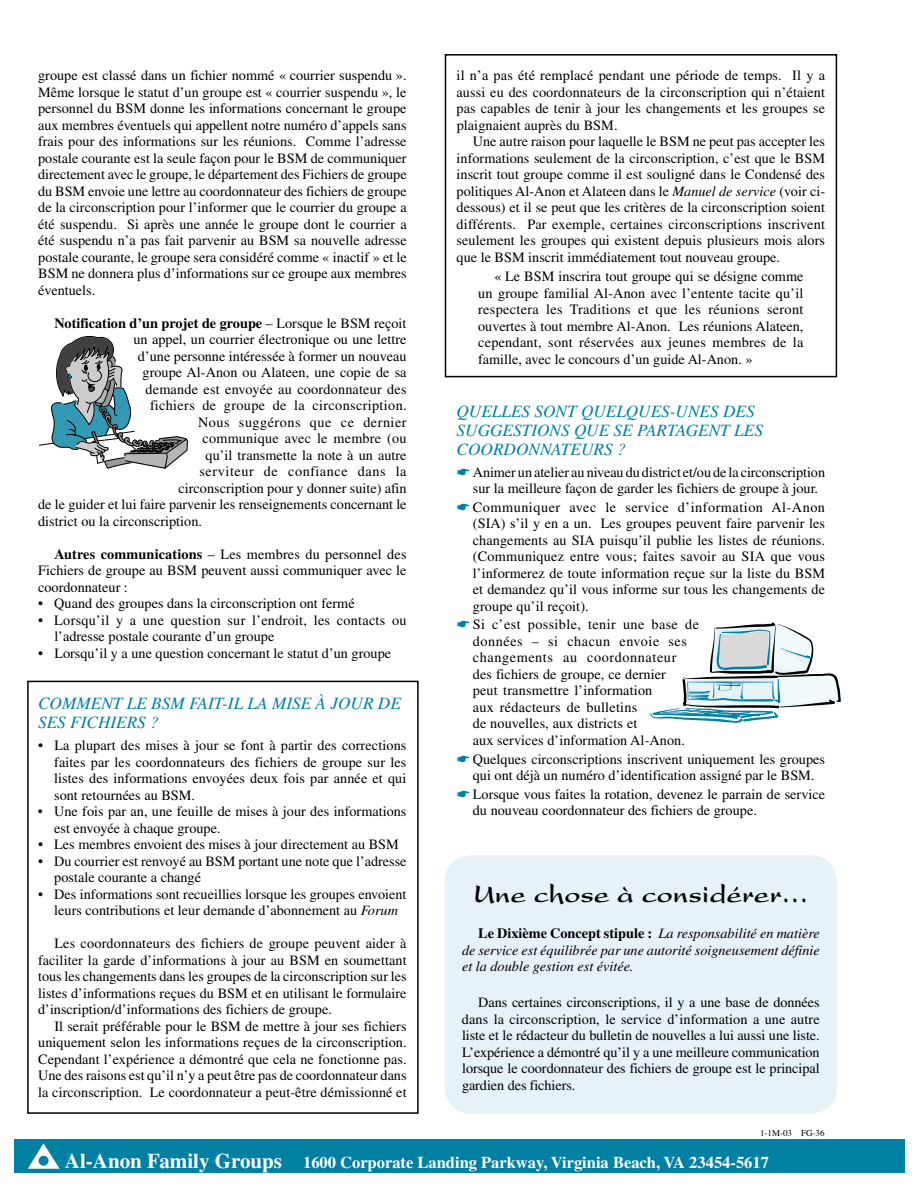
<style>
.page{position:relative;width:918px;height:1188px;background:#fff}
.page>*{position:absolute;margin:0;border:0;box-sizing:border-box;transform-origin:0 0}
.t1{font:700 27px "Present";color:#000}
.t2{font:italic 17.25px/18.8px "Times";color:#0080a2}
.t3{font:700 16.5px "Times";color:#fff}
.t4{font:14.25px/16.5px "Times";color:#000;text-align:justify}
.t5{font:italic 14.25px/16.5px "Times";color:#000;text-align:justify}
.t6{font:14.25px/16.5px "Times";letter-spacing:.02em;color:#000}
.t7{font:700 14.25px "Times";color:#000}
.t8{font:14.25px "Times";letter-spacing:.025em;color:#000}
.t9{font:14.25px "Times";letter-spacing:.04em;color:#000}
.t10{font:14.25px "Times";letter-spacing:.035em;color:#000}
.t11{font:9px "Times";color:#000}
.s1{font-weight:400}
.s2{font-weight:700}
.s3{font-style:italic}
.s4{color:#0080a2}
.s5{font-weight:700;font-style:normal}
.s6{font-size:21px}
</style>
<div class="page">
<div style="left:27px;top:681px;width:392px;height:433px;border:2px solid #000"></div>
<div style="left:14px;top:1139px;width:890px;height:34px;background:#0080a2"></div>
<div style="left:445px;top:54px;width:392px;height:323px;border:2px solid #000"></div>
<div style="left:445px;top:855px;width:392px;height:259px;background:#e6f2f6;border-radius:27px"></div>
<svg style="left:28px;top:1143px;width:32px;height:26px"></svg>
<div style="left:39px;top:1156px;width:10px;height:10px;background:#0080a2;border-radius:50%"></div>
<svg style="left:39px;top:336px;width:149px;height:133px"></svg>
<svg style="left:650px;top:622px;width:191px;height:101px"></svg>
<p class="t4" style="left:38px;top:67px;width:370px">groupe est classé dans un fichier nommé « courrier suspendu ».<br>Même lorsque le statut d’un groupe est « courrier suspendu », le personnel du BSM donne les informations concernant le groupe aux membres éventuels qui appellent notre numéro d’appels sans frais pour des informations sur les réunions. Comme l’adresse postale courante est la seule façon pour le BSM de communiquer directement avec le groupe, le département des Fichiers de groupe du BSM envoie une lettre au coordonnateur des fichiers de groupe de la circonscription pour l’informer que le courrier du groupe a été suspendu. Si après une année le groupe dont le courrier a été suspendu n’a pas fait parvenir au BSM sa nouvelle adresse postale courante, le groupe sera considéré comme « inactif » et le BSM ne donnera plus d’informations sur ce groupe aux membres éventuels.</p>
<p class="t7" style="left:54px;top:314px;width:354px">Notification d’un projet de groupe <span class="s1">– Lorsque le BSM reçoit</span></p>
<p class="t4" style="left:133px;top:331px;width:275px">un appel, un courrier électronique ou une lettre</p>
<p class="t4" style="left:138px;top:348px;width:270px">d’une personne intéressée à former un nouveau</p>
<p class="t4" style="left:143px;top:364px;width:266px">groupe Al-Anon ou Alateen, une copie de sa</p>
<p class="t4" style="left:146px;top:381px;width:263px">demande est envoyée au coordonnateur des</p>
<p class="t8" style="left:150px;top:397px;width:258px">fichiers de groupe de la circonscription.</p>
<p class="t10" style="left:198px;top:414px;width:210px">Nous suggérons que ce dernier</p>
<p class="t4" style="left:203px;top:430px;width:206px">communique avec le membre (ou</p>
<p class="t4" style="left:206px;top:447px;width:203px">qu’il transmette la note à un autre</p>
<p class="t9" style="left:200px;top:463px;width:209px">serviteur de confiance dans la</p>
<p class="t4" style="left:179px;top:480px;width:230px">circonscription pour y donner suite) afin</p>
<p class="t4" style="left:38px;top:496px;width:370px">de le guider et lui faire parvenir les renseignements concernant le</p>
<p class="t4" style="left:38px;top:513px;width:165px">district ou la circonscription.</p>
<p class="t4" style="left:38px;top:546px;width:370px;text-indent:16px"><span class="s2">Autres communications</span> – Les membres du personnel des Fichiers de groupe au BSM peuvent aussi communiquer avec le coordonnateur :</p>
<p class="t4" style="left:38px;top:595px;width:318px">• Quand des groupes dans la circonscription ont fermé</p>
<p class="t6" style="left:54px;top:612px;width:354px;text-indent:-16px">• Lorsqu’il y a une question sur l’endroit, les contacts ou l’adresse postale courante d’un groupe</p>
<p class="t4" style="left:38px;top:645px;width:355px">• Lorsqu’il y a une question concernant le statut d’un groupe</p>
<p class="t2" style="left:38px;top:694px;width:364px">COMMENT LE BSM FAIT-IL LA MISE À JOUR DE<br>SES FICHIERS ?</p>
<p class="t4" style="left:54px;top:737px;width:354px;text-indent:-16px">• La plupart des mises à jour se font à partir des corrections faites par les coordonnateurs des fichiers de groupe sur les listes des informations envoyées deux fois par année et qui sont retournées au BSM.</p>
<p class="t4" style="left:54px;top:803px;width:354px;text-indent:-16px">• Une fois par an, une feuille de mises à jour des informations est envoyée à chaque groupe.</p>
<p class="t4" style="left:38px;top:836px;width:362px">• Les membres envoient des mises à jour directement au BSM</p>
<p class="t4" style="left:54px;top:853px;width:354px;text-indent:-16px">• Du courrier est renvoyé au BSM portant une note que l’adresse postale courante a changé</p>
<p class="t4" style="left:38px;top:886px;width:370px;text-align:center">• Des informations sont recueillies lorsque les groupes envoient leurs contributions et leur demande d’abonnement au <span class="s3">Forum</span></p>
<p class="t4" style="left:38px;top:935px;width:370px;text-indent:16px">Les coordonnateurs des fichiers de groupe peuvent aider à faciliter la garde d’informations à jour au BSM en soumettant tous les changements dans les groupes de la circonscription sur les listes d’informations reçues du BSM et en utilisant le formulaire d’inscription/d’informations des fichiers de groupe.</p>
<p class="t4" style="left:38px;top:1018px;width:370px;text-indent:16px">Il serait préférable pour le BSM de mettre à jour ses fichiers uniquement selon les informations reçues de la circonscription.<br>Cependant l’expérience a démontré que cela ne fonctionne pas.<br>Une des raisons est qu’il n’y a peut être pas de coordonnateur dans la circonscription. Le coordonnateur a peut-être démissionné et</p>
<p class="t4" style="left:457px;top:67px;width:370px">il n’a pas été remplacé pendant une période de temps. Il y a aussi eu des coordonnateurs de la circonscription qui n’étaient pas capables de tenir à jour les changements et les groupes se plaignaient auprès du BSM.</p>
<p class="t4" style="left:457px;top:133px;width:370px;text-indent:16px">Une autre raison pour laquelle le BSM ne peut pas accepter les informations seulement de la circonscription, c’est que le BSM inscrit tout groupe comme il est souligné dans le Condensé des politiques Al-Anon et Alateen dans le <span class="s3">Manuel de service</span> (voir ci&shy;dessous) et il se peut que les critères de la circonscription soient différents. Par exemple, certaines circonscriptions inscrivent seulement les groupes qui existent depuis plusieurs mois alors que le BSM inscrit immédiatement tout nouveau groupe.</p>
<p class="t4" style="left:478px;top:268px;width:327px;text-indent:16px">« Le BSM inscrira tout groupe qui se désigne comme un groupe familial Al-Anon avec l’entente tacite qu’il respectera les Traditions et que les réunions seront ouvertes à tout membre Al-Anon. Les réunions Alateen, cependant, sont réservées aux jeunes membres de la famille, avec le concours d’un guide Al-Anon. »</p>
<p class="t2" style="left:457px;top:402px;width:308px">QUELLES SONT QUELQUES-UNES DES<br>SUGGESTIONS QUE SE PARTAGENT LES<br>COORDONNATEURS ?</p>
<p class="t4" style="left:473px;top:464px;width:354px;text-indent:-16px"><span class="s4">☛</span> Animer un atelier au niveau du district et/ou de la circonscription sur la meilleure façon de garder les fichiers de groupe à jour.</p>
<p class="t4" style="left:473px;top:499px;width:354px;text-indent:-16px"><span class="s4">☛</span> Communiquer avec le service d’information Al-Anon (SIA) s’il y en a un. Les groupes peuvent faire parvenir les changements au SIA puisqu’il publie les listes de réunions. (Communiquez entre vous; faites savoir au SIA que vous l’informerez de toute information reçue sur la liste du BSM et demandez qu’il vous informe sur tous les changements de groupe qu’il reçoit).</p>
<p class="t4" style="left:473px;top:616px;width:228px;text-align:left;text-indent:-16px"><span class="s4">☛</span> Si c’est possible, tenir une base de données – si chacun envoie ses changements au coordonnateur des fichiers de groupe, ce dernier<br>peut transmettre l’information<br>aux rédacteurs de bulletins<br>de nouvelles, aux districts et<br>aux services d’information Al-Anon.</p>
<p class="t4" style="left:457px;top:750px;width:370px;text-align:center"><span class="s4">☛</span> Quelques circonscriptions inscrivent uniquement les groupes qui ont déjà un numéro d’identification assigné par le BSM.</p>
<p class="t4" style="left:473px;top:786px;width:354px;text-indent:-16px"><span class="s4">☛</span> Lorsque vous faites la rotation, devenez le parrain de service du nouveau coordonnateur des fichiers de groupe.</p>
<h1 class="t1" style="left:473px;top:880px;width:337px">Une chose à considérer…</h1>
<p class="t5" style="left:462px;top:925px;width:359px;text-indent:16px"><span class="s5">Le Dixième Concept stipule :</span> La responsabilité en matière de service est équilibrée par une autorité soigneusement définie et la double gestion est évitée.</p>
<p class="t4" style="left:462px;top:994px;width:359px;text-indent:16px">Dans certaines circonscriptions, il y a une base de données dans la circonscription, le service d’information a une autre liste et le rédacteur du bulletin de nouvelles a lui aussi une liste.<br>L’expérience a démontré qu’il y a une meilleure communication lorsque le coordonnateur des fichiers de groupe est le principal gardien des fichiers.</p>
<p class="t11" style="left:760px;top:1128px;width:66px">1-1M-03 FG-36</p>
<p class="t3" style="left:65px;top:1153px;width:706px"><span class="s6">Al-Anon Family Groups</span> 1600 Corporate Landing Parkway, Virginia Beach, VA 23454-5617</p>
</div>
